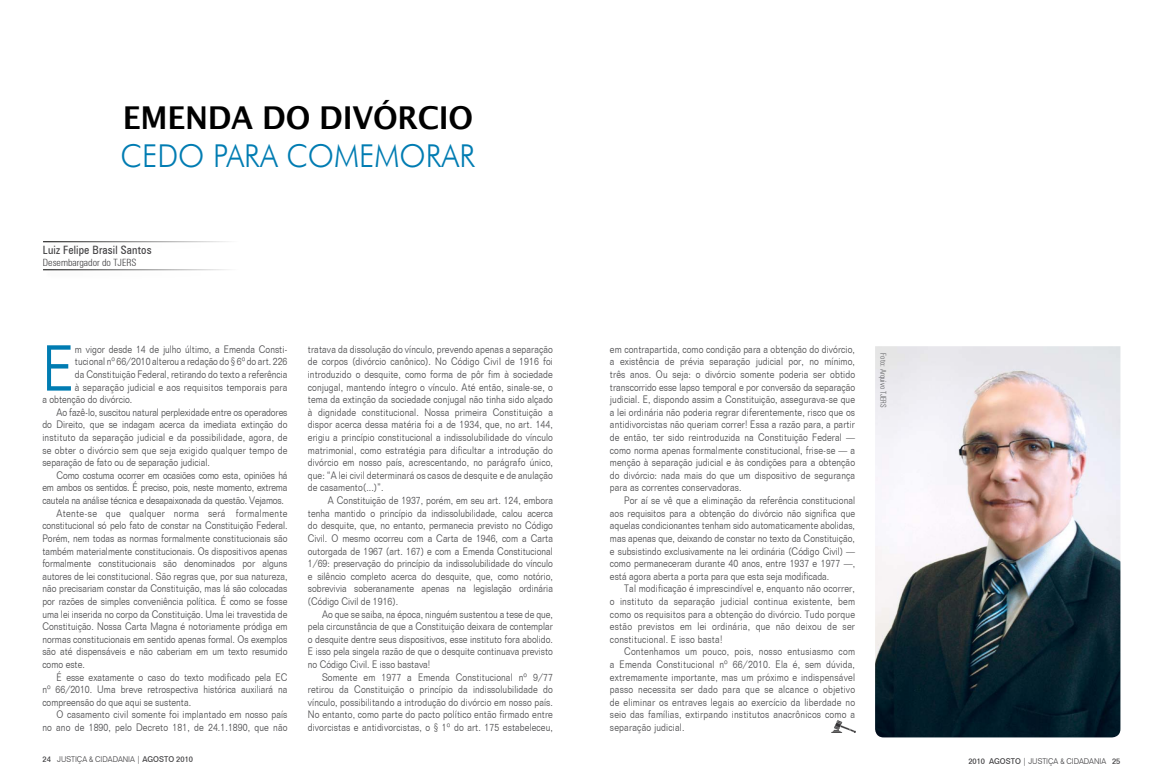
<style>
.page{position:relative;width:1163px;height:780px;background:#fff}
.page>*{position:absolute;margin:0;border:0;box-sizing:border-box;transform-origin:0 0}
.t1{font:300 63.5px "Folio BT";color:#007cb2;scale:.85 1}
.t2{font:300 31.5px "Futura BT";color:#007cb2;scale:.95 1}
.t3{font:600 31.5px "Lucida Sans";letter-spacing:-.01em;color:#000;scale:.95 1}
.t4{font:condensed 11.5px "Zurich BT";letter-spacing:.01em;color:#414042}
.t5{font:300 10.5px/12.6px "Folio BT";color:#4d4d4f;text-align:justify;scale:.85 1}
.t6{font:300 10.5px "Folio BT";letter-spacing:-.02em;color:#4d4d4f;scale:.85 1}
.t7{font:300 10.5px "Folio BT";letter-spacing:.02em;color:#4d4d4f;scale:.85 1}
.t8{font:300 10.5px "Folio BT";letter-spacing:.03em;color:#4d4d4f;scale:.85 1}
.t9{font:300 condensed 10px "Zurich BT";color:#414042}
.t10{font:300 8px "Folio BT";color:#414042;scale:.9 1}
.t11{font:300 condensed 8px "Zurich BT";letter-spacing:.015em;color:#58595b;scale:.9 1}
.s1{font-weight:500}
</style>
<div class="page">
<div style="left:43px;top:268px;width:266px;height:12px;background:#000;opacity:.3"></div>
<hr style="left:43px;top:269px;width:257px;height:1px;background:#000">
<div style="left:43px;top:240px;width:266px;height:12px;background:#000;opacity:.3"></div>
<hr style="left:43px;top:241px;width:257px;height:1px;background:#000">
<img style="left:832px;top:720px;width:23px;height:12px">
<img style="left:875px;top:346px;width:245px;height:391px">
<h2 class="t3" style="left:123px;top:100px;width:370px">EM ENDA DO DIVÓRCIO</h2>
<h2 class="t2" style="left:121px;top:136px;width:375px">CEDO PARA COMEMORAR</h2>
<p class="t4" style="left:43px;top:243px;width:110px">Luiz Felipe Brasil Santos</p>
<p class="t9" style="left:43px;top:256px;width:95px">Desembargador do TJERS</p>
<h1 class="t1" style="left:42px;top:329px;width:40px">E</h1>
<p class="t5" style="left:75px;top:342px;width:250px">m vigor desde 14 de julho último, a Emenda Consti-</p>
<p class="t5" style="left:75px;top:355px;width:251px">tucional nº 66/2010 alterou a redação do § 6º do art. 226</p>
<p class="t5" style="left:75px;top:368px;width:251px">da Constituição Federal, retirando do texto a referência</p>
<p class="t7" style="left:75px;top:380px;width:251px">à separação judicial e aos requisitos temporais para</p>
<p class="t5" style="left:42px;top:393px;width:107px">a obtenção do divórcio.</p>
<p class="t5" style="left:57px;top:405px;width:273px">Ao fazê-lo, suscitou natural perplexidade entre os operadores</p>
<p class="t5" style="left:42px;top:418px;width:290px">do Direito, que se indagam acerca da imediata extinção do</p>
<p class="t7" style="left:42px;top:431px;width:290px">instituto da separação judicial e da possibilidade, agora, de</p>
<p class="t7" style="left:42px;top:443px;width:290px">se obter o divórcio sem que seja exigido qualquer tempo de</p>
<p class="t5" style="left:42px;top:456px;width:198px">separação de fato ou de separação judicial.</p>
<p class="t6" style="left:57px;top:468px;width:273px">Como costuma ocorrer em ocasiões como esta, opiniões há</p>
<p class="t6" style="left:42px;top:481px;width:290px">em ambos os sentidos. É preciso, pois, neste momento, extrema</p>
<p class="t6" style="left:42px;top:494px;width:286px">cautela na análise técnica e desapaixonada da questão. Vejamos.</p>
<p class="t8" style="left:57px;top:506px;width:273px">Atente-se que qualquer norma será formalmente</p>
<p class="t5" style="left:42px;top:519px;width:290px">constitucional só pelo fato de constar na Constituição Federal.</p>
<p class="t5" style="left:42px;top:531px;width:290px">Porém, nem todas as normas formalmente constitucionais são</p>
<p class="t5" style="left:42px;top:544px;width:290px">também materialmente constitucionais. Os dispositivos apenas</p>
<p class="t5" style="left:42px;top:557px;width:290px">formalmente constitucionais são denominados por alguns</p>
<p class="t5" style="left:42px;top:569px;width:290px">autores de lei constitucional. São regras que, por sua natureza,</p>
<p class="t5" style="left:42px;top:582px;width:290px">não precisariam constar da Constituição, mas lá são colocadas</p>
<p class="t5" style="left:42px;top:594px;width:290px">por razões de simples conveniência política. É como se fosse</p>
<p class="t5" style="left:42px;top:607px;width:290px">uma lei inserida no corpo da Constituição. Uma lei travestida de</p>
<p class="t5" style="left:42px;top:620px;width:290px">Constituição. Nossa Carta Magna é notoriamente pródiga em</p>
<p class="t5" style="left:42px;top:632px;width:290px">normas constitucionais em sentido apenas formal. Os exemplos</p>
<p class="t5" style="left:42px;top:645px;width:290px">são até dispensáveis e não caberiam em um texto resumido</p>
<p class="t5" style="left:42px;top:657px;width:51px">como este.</p>
<p class="t5" style="left:57px;top:670px;width:273px">É esse exatamente o caso do texto modificado pela EC</p>
<p class="t5" style="left:42px;top:683px;width:290px">nº 66/2010. Uma breve retrospectiva histórica auxiliará na</p>
<p class="t5" style="left:42px;top:695px;width:176px">compreensão do que aqui se sustenta.</p>
<p class="t5" style="left:57px;top:708px;width:273px">O casamento civil somente foi implantado em nosso país</p>
<p class="t5" style="left:42px;top:720px;width:290px">no ano de 1890, pelo Decreto 181, de 24.1.1890, que não</p>
<p class="t10" style="left:43px;top:754px;width:169px"><span class="s1">24</span> JUSTIÇA &amp; CIDADANIA | <span class="s1">AGOSTO 2010</span></p>
<p class="t5" style="left:308px;top:342px;width:290px">tratava da dissolução do vínculo, prevendo apenas a separação de corpos (divórcio canônico). No Código Civil de 1916 foi introduzido o desquite, como forma de pôr fim à sociedade conjugal, mantendo íntegro o vínculo. Até então, sinale-se, o tema da extinção da sociedade conjugal não tinha sido alçado à dignidade constitucional. Nossa primeira Constituição a dispor acerca dessa matéria foi a de 1934, que, no art. 144, erigiu a princípio constitucional a indissolubilidade do vínculo matrimonial, como estratégia para dificultar a introdução do divórcio em nosso país, acrescentando, no parágrafo único, que: “A lei civil determinará os casos de desquite e de anulação de casamento(...)”.</p>
<p class="t5" style="left:308px;top:494px;width:290px;text-indent:20px">A Constituição de 1937, porém, em seu art. 124, embora tenha mantido o princípio da indissolubilidade, calou acerca do desquite, que, no entanto, permanecia previsto no Código Civil. O mesmo ocorreu com a Carta de 1946, com a Carta outorgada de 1967 (art. 167) e com a Emenda Constitucional 1/69: preservação do princípio da indissolubilidade do vínculo e silêncio completo acerca do desquite, que, como notório, sobrevivia soberanamente apenas na legislação ordinária (Código Civil de 1916).</p>
<p class="t5" style="left:308px;top:607px;width:290px;text-indent:14px">Ao que se saiba, na época, ninguém sustentou a tese de que, pela circunstância de que a Constituição deixara de contemplar o desquite dentre seus dispositivos, esse instituto fora abolido.<br>E isso pela singela razão de que o desquite continuava previsto no Código Civil. E isso bastava!</p>
<p class="t5" style="left:308px;top:670px;width:290px;text-indent:14px">Somente em 1977 a Emenda Constitucional nº 9/77 retirou da Constituição o princípio da indissolubilidade do vínculo, possibilitando a introdução do divórcio em nosso país.<br>No entanto, como parte do pacto político então firmado entre divorcistas e antidivorcistas, o § 1º do art. 175 estabeleceu,</p>
<p class="t5" style="left:610px;top:342px;width:290px">em contrapartida, como condição para a obtenção do divórcio, a existência de prévia separação judicial por, no mínimo, três anos. Ou seja: o divórcio somente poderia ser obtido transcorrido esse lapso temporal e por conversão da separação judicial. E, dispondo assim a Constituição, assegurava-se que a lei ordinária não poderia regrar diferentemente, risco que os antidivorcistas não queriam correr! Essa a razão para, a partir de então, ter sido reintroduzida na Constituição Federal — como norma apenas formalmente constitucional, frise-se — a menção à separação judicial e às condições para a obtenção do divórcio: nada mais do que um dispositivo de segurança para as correntes conservadoras.</p>
<p class="t5" style="left:610px;top:494px;width:290px;text-indent:14px">Por aí se vê que a eliminação da referência constitucional aos requisitos para a obtenção do divórcio não significa que aquelas condicionantes tenham sido automaticamente abolidas, mas apenas que, deixando de constar no texto da Constituição, e subsistindo exclusivamente na lei ordinária (Código Civil) — como permaneceram durante 40 anos, entre 1937 e 1977 —, está agora aberta a porta para que esta seja modificada.</p>
<p class="t5" style="left:610px;top:582px;width:290px;text-indent:14px">Tal modificação é imprescindível e, enquanto não ocorrer, o instituto da separação judicial continua existente, bem como os requisitos para a obtenção do divórcio. Tudo porque estão previstos em lei ordinária, que não deixou de ser constitucional. E isso basta!</p>
<p class="t5" style="left:610px;top:645px;width:290px;text-indent:14px">Contenhamos um pouco, pois, nosso entusiasmo com a Emenda Constitucional nº 66/2010. Ela é, sem dúvida, extremamente importante, mas um próximo e indispensável passo necessita ser dado para que se alcance o objetivo de eliminar os entraves legais ao exercício da liberdade no seio das famílias, extirpando institutos anacrônicos como a separação judicial.</p>
<p class="t11" style="left:888px;top:353px;width:62px;rotate:90deg">Foto: Arquivo TJERS</p>
<p class="t10" style="left:968px;top:756px;width:170px"><span class="s1">2010 AGOSTO</span> | JUSTIÇA &amp; CIDADANIA <span class="s1">25</span></p>
</div>
